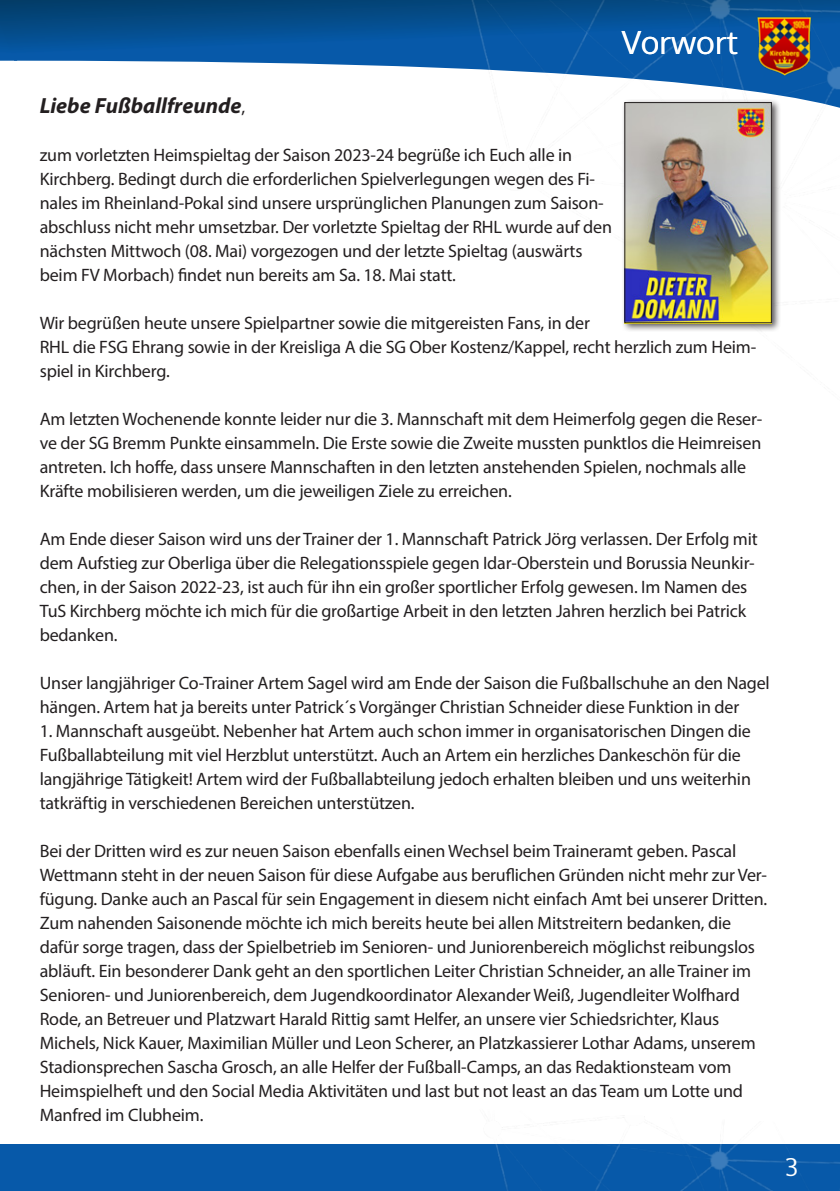
<style>
.page{position:relative;width:840px;height:1191px;background:#fff}
.page>*{position:absolute;margin:0;border:0;box-sizing:border-box;transform-origin:0 0}
.t1{font:32px "Oxygen";color:#fff}
.t2{font:24px "Oxygen";color:#fff}
.t3{font:italic 700 22px "Myriad Pro";color:#231f20}
.t4{font:18px/24px "Myriad Pro";letter-spacing:-.01em;color:#231f20}
.s1{font-weight:400;font-style:normal;font-size:18px}
</style>
<div class="page">
<svg style="left:0;top:0;width:394px;height:66px;background:#125896"></svg>
<img style="left:394px;top:0;width:445px;height:108px">
<img style="left:751px;top:14px;width:62px;height:62px">
<div style="left:0;top:1144px;width:839px;height:47px;background:#0759a9"></div>
<img style="left:495px;top:1117px;width:344px;height:74px">
<div style="left:620px;top:99px;width:160px;height:233px;background:#231f20;opacity:.75"></div>
<img style="left:626px;top:104px;width:143px;height:217px">
<div style="left:624px;top:102px;width:147px;height:221px;border:1px solid #231f20"></div>
<h1 class="t1" style="left:621px;top:21px;width:117px">Vorwort</h1>
<p class="t3" style="left:40px;top:91px;width:207px">Liebe Fußballfreunde<span class="s1">,</span></p>
<p class="t4" style="left:40px;top:143px;width:573px">zum vorletzten Heimspieltag der Saison 2023-24 begrüße ich Euch alle in Kirchberg. Bedingt durch die erforderlichen Spielverlegungen wegen des Fi&shy;nales im Rheinland-Pokal sind unsere ursprünglichen Planungen zum Saison&shy;abschluss nicht mehr umsetzbar. Der vorletzte Spieltag der RHL wurde auf den nächsten Mittwoch (08. Mai) vorgezogen und der letzte Spieltag (auswärts beim FV Morbach) findet nun bereits am Sa. 18. Mai statt.</p>
<p class="t4" style="left:40px;top:311px;width:717px">Wir begrüßen heute unsere Spielpartner sowie die mitgereisten Fans, in der<br>RHL die FSG Ehrang sowie in der Kreisliga A die SG Ober Kostenz/Kappel, recht herzlich zum Heim&shy;spiel in Kirchberg.</p>
<p class="t4" style="left:40px;top:407px;width:723px">Am letzten Wochenende konnte leider nur die 3. Mannschaft mit dem Heimerfolg gegen die Reser&shy;ve der SG Bremm Punkte einsammeln. Die Erste sowie die Zweite mussten punktlos die Heimreisen antreten. Ich hoffe, dass unsere Mannschaften in den letzten anstehenden Spielen, nochmals alle Kräfte mobilisieren werden, um die jeweiligen Ziele zu erreichen.</p>
<p class="t4" style="left:40px;top:527px;width:719px">Am Ende dieser Saison wird uns der Trainer der 1. Mannschaft Patrick Jörg verlassen. Der Erfolg mit dem Aufstieg zur Oberliga über die Relegationsspiele gegen Idar-Oberstein und Borussia Neunkir&shy;chen, in der Saison 2022-23, ist auch für ihn ein großer sportlicher Erfolg gewesen. Im Namen des TuS Kirchberg möchte ich mich für die großartige Arbeit in den letzten Jahren herzlich bei Patrick bedanken.</p>
<p class="t4" style="left:40px;top:671px;width:731px">Unser langjähriger Co-Trainer Artem Sagel wird am Ende der Saison die Fußballschuhe an den Nagel hängen. Artem hat ja bereits unter Patrick´s Vorgänger Christian Schneider diese Funktion in der</p>
<p class="t4" style="left:40px;top:718px;width:712px">1. Mannschaft ausgeübt. Nebenher hat Artem auch schon immer in organisatorischen Dingen die Fußballabteilung mit viel Herzblut unterstützt. Auch an Artem ein herzliches Dankeschön für die langjährige Tätigkeit! Artem wird der Fußballabteilung jedoch erhalten bleiben und uns weiterhin tatkräftig in verschiedenen Bereichen unterstützen.</p>
<p class="t4" style="left:40px;top:838px;width:728px">Bei der Dritten wird es zur neuen Saison ebenfalls einen Wechsel beim Traineramt geben. Pascal Wettmann steht in der neuen Saison für diese Aufgabe aus beruflichen Gründen nicht mehr zur Ver&shy;fügung. Danke auch an Pascal für sein Engagement in diesem nicht einfach Amt bei unserer Dritten.<br>Zum nahenden Saisonende möchte ich mich bereits heute bei allen Mitstreitern bedanken, die dafür sorge tragen, dass der Spielbetrieb im Senioren- und Juniorenbereich möglichst reibungslos abläuft. Ein besonderer Dank geht an den sportlichen Leiter Christian Schneider, an alle Trainer im Senioren- und Juniorenbereich, dem Jugendkoordinator Alexander Weiß, Jugendleiter Wolfhard Rode, an Betreuer und Platzwart Harald Rittig samt Helfer, an unsere vier Schiedsrichter, Klaus Michels, Nick Kauer, Maximilian Müller und Leon Scherer, an Platzkassierer Lothar Adams, unserem Stadionsprechen Sascha Grosch, an alle Helfer der Fußball-Camps, an das Redaktionsteam vom Heimspielheft und den Social Media Aktivitäten und last but not least an das Team um Lotte und Manfred im Clubheim.</p>
<h2 class="t2" style="left:784px;top:1151px;width:14px">3</h2>
</div>
